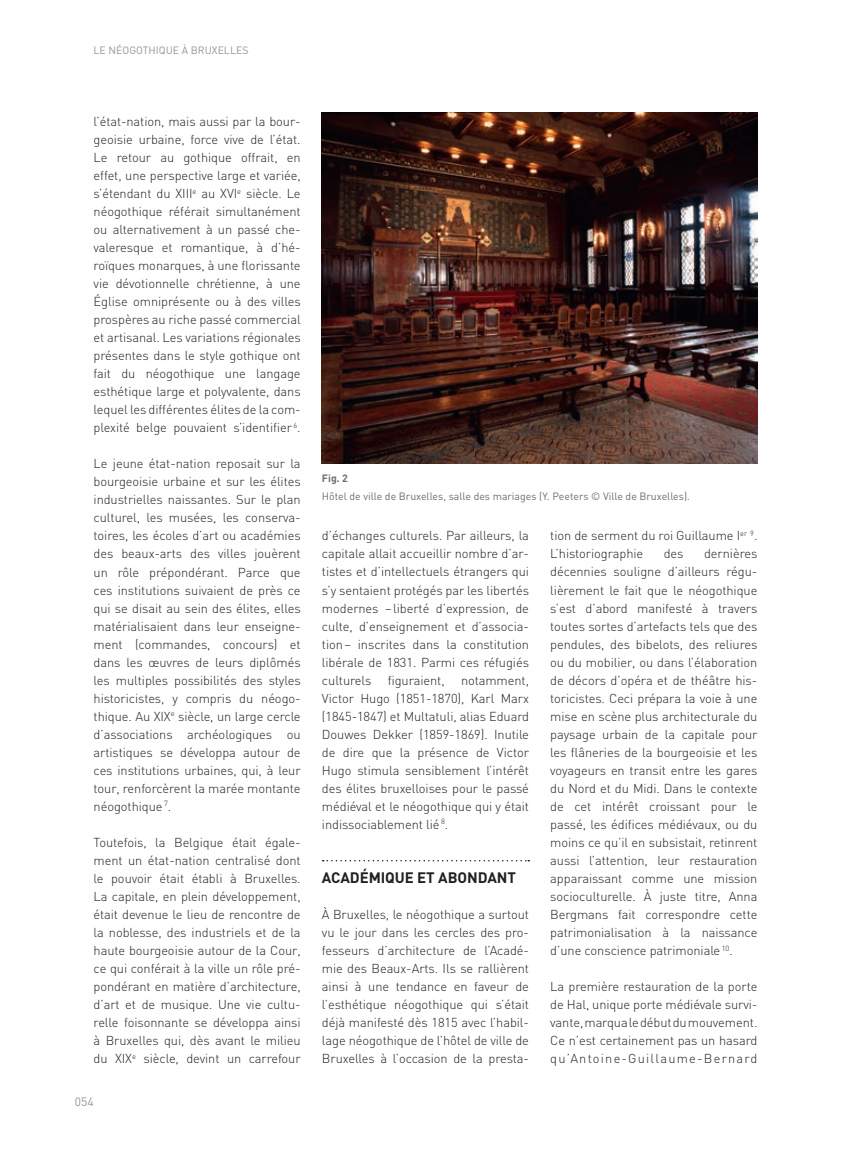
<style>
.page{position:relative;width:851px;height:1149px;background:#fff}
.page>*{position:absolute;margin:0;border:0;box-sizing:border-box;transform-origin:0 0}
.t1{font:700 15px "DIN";letter-spacing:-.005em;color:#231f20}
.t2{font:300 12.9px/18px "DIN";letter-spacing:-.005em;color:#231f20;text-align:justify}
.t3{font:12px "DIN";color:#939598}
.t4{font:10.5px "DIN";color:#6c6d70}
.t5{font:10.5px "DIN";color:#939598}
.t6{font:700 10.5px "DIN";color:#6c6d70}
</style>
<div class="page">
<svg style="left:322px;top:860px;width:207px;height:1px"></svg>
<img style="left:322px;top:112px;width:435px;height:351px">
<p class="t5" style="left:94px;top:44px;width:156px">LE NÉOGOTHIQUE À BRUXELLES</p>
<p class="t2" style="left:94px;top:112px;width:208px">l’état-nation, mais aussi par la bour&shy;geoisie urbaine, force vive de l’état.<br>Le retour au gothique offrait, en effet, une perspective large et variée, s’étendant du XIII<sup>e</sup> au XVI<sup>e</sup> siècle. Le néogothique référait simultanément ou alternativement à un passé che&shy;valeresque et romantique, à d’hé&shy;roïques monarques, à une florissante vie dévotionnelle chrétienne, à une Église omniprésente ou à des villes prospères au riche passé commercial et artisanal. Les variations régionales présentes dans le style gothique ont fait du néogothique une langage esthétique large et polyvalente, dans lequel les différentes élites de la com&shy;plexité belge pouvaient s’identifier <sup>6</sup>.</p>
<p class="t2" style="left:94px;top:454px;width:208px">Le jeune état-nation reposait sur la bourgeoisie urbaine et sur les élites industrielles naissantes. Sur le plan culturel, les musées, les conserva&shy;toires, les écoles d’art ou académies des beaux-arts des villes jouèrent un rôle prépondérant. Parce que ces institutions suivaient de près ce qui se disait au sein des élites, elles matérialisaient dans leur enseigne&shy;ment (commandes, concours) et dans les œuvres de leurs diplômés les multiples possibilités des styles historicistes, y compris du néogo&shy;thique. Au XIX<sup>e</sup> siècle, un large cercle d’associations archéologiques ou artistiques se développa autour de ces institutions urbaines, qui, à leur tour, renforcèrent la marée montante néogothique <sup>7</sup>.</p>
<p class="t2" style="left:94px;top:832px;width:208px">Toutefois, la Belgique était égale&shy;ment un état-nation centralisé dont le pouvoir était établi à Bruxelles.<br>La capitale, en plein développement, était devenue le lieu de rencontre de la noblesse, des industriels et de la haute bourgeoisie autour de la Cour, ce qui conférait à la ville un rôle pré&shy;pondérant en matière d’architecture, d’art et de musique. Une vie cultu&shy;relle foisonnante se développa ainsi à Bruxelles qui, dès avant le milieu du XIX<sup>e</sup> siècle, devint un carrefour</p>
<p class="t3" style="left:75px;top:1094px;width:20px">054</p>
<p class="t6" style="left:322px;top:471px;width:28px">Fig. 2</p>
<p class="t4" style="left:322px;top:489px;width:369px">Hôtel de ville de Bruxelles, salle des mariages (Y. Peeters © Ville de Bruxelles).</p>
<p class="t2" style="left:322px;top:526px;width:208px">d’échanges culturels. Par ailleurs, la capitale allait accueillir nombre d’ar&shy;tistes et d’intellectuels étrangers qui s’y sentaient protégés par les libertés modernes –liberté d’expression, de culte, d’enseignement et d’associa&shy;tion– inscrites dans la constitution libérale de 1831. Parmi ces réfugiés culturels</p>
<p class="t2" style="left:388px;top:670px;width:58px">figuraient,</p>
<p class="t2" style="left:322px;top:670px;width:208px;text-indent:139px">notamment, Victor Hugo (1851-1870), Karl Marx (1845-1847) et Multatuli, alias Eduard Douwes Dekker (1859-1869). Inutile de dire que la présence de Victor Hugo stimula sensiblement l’intérêt des élites bruxelloises pour le passé médiéval et le néogothique qui y était indissociablement lié <sup>8</sup>.</p>
<p class="t1" style="left:322px;top:867px;width:195px">ACADÉMIQUE ET ABONDANT</p>
<p class="t2" style="left:322px;top:904px;width:208px">À Bruxelles, le néogothique a surtout vu le jour dans les cercles des pro&shy;fesseurs d’architecture de l’Acadé&shy;mie des Beaux-Arts. Ils se rallièrent ainsi à une tendance en faveur de l’esthétique néogothique qui s’était déjà manifesté dès 1815 avec l’habil&shy;lage néogothique de l’hôtel de ville de Bruxelles à l’occasion de la presta-</p>
<p class="t2" style="left:550px;top:526px;width:208px">tion de serment du roi Guillaume I<sup>er</sup> <sup>9</sup>.<br>L’historiographie</p>
<p class="t2" style="left:550px;top:544px;width:208px;text-indent:154px">dernières décennies souligne d’ailleurs régu&shy;lièrement le fait que le néogothique s’est d’abord manifesté à travers toutes sortes d’artefacts tels que des pendules, des bibelots, des reliures ou du mobilier, ou dans l’élaboration de décors d’opéra et de théâtre his&shy;toricistes. Ceci prépara la voie à une mise en scène plus architecturale du paysage urbain de la capitale pour les flâneries de la bourgeoisie et les voyageurs en transit entre les gares du Nord et du Midi. Dans le contexte de cet intérêt croissant pour le passé, les édifices médiévaux, ou du moins ce qu’il en subsistait, retinrent aussi l’attention, leur restauration apparaissant comme une mission socioculturelle. À juste titre, Anna Bergmans fait correspondre cette patrimonialisation à la naissance d’une conscience patrimoniale <sup>10</sup>.</p>
<p class="t2" style="left:550px;top:976px;width:208px">La première restauration de la porte de Hal, unique porte médiévale survi&shy;vante, marqua le début du mouvement.<br>Ce n’est certainement pas un hasard qu’Antoine-Guillaume-Bernard</p>
<p class="t2" style="left:663px;top:544px;width:21px">des</p>
</div>
